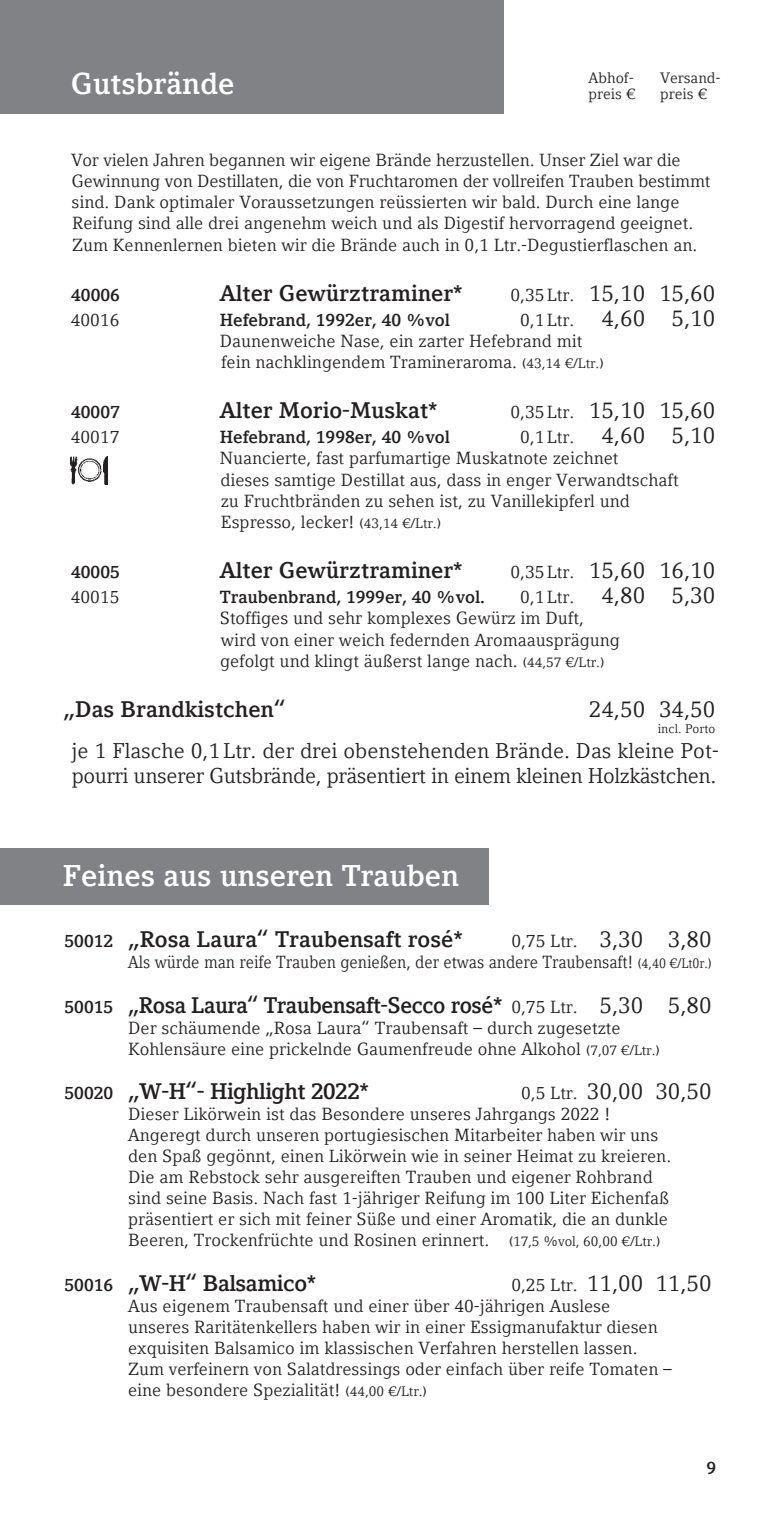
<style>
.page{position:relative;width:773px;height:1517px;background:#fff}
.page>*{position:absolute;margin:0;border:0;box-sizing:border-box;transform-origin:0 0}
.t1{font:700 30px "Compatil Letter LTW01";color:#fff}
.t2{font:22.5px "Compatil Letter LTW01";color:#231f20}
.t3{font:700 22.5px "Compatil Letter LTW01";color:#231f20}
.t4{font:700 22.5px "Compatil Letter LTW01";letter-spacing:-.02em;color:#231f20;scale:.96 1}
.t5{font:700 22.5px "Compatil Letter LTW01";letter-spacing:-.02em;color:#231f20}
.t6{font:21.25px/25px "Compatil Letter LTW01";letter-spacing:-.02em;color:#231f20}
.t7{font:17.5px/21px "Compatil Letter LTW01";color:#231f20}
.t8{font:700 17.5px "Compatil Letter LTW01";color:#231f20}
.t9{font:15px/16.2px "Compatil Letter LTW01";color:#231f20}
.t10{font:12.5px "Compatil Letter LTW01";color:#231f20}
.s1{font-size:17.5px}
.s2{font-size:13.75px}
.s3{font-size:22.5px}
.s4{font-weight:400;font-size:17.5px}
.s5{font-weight:400}
</style>
<div class="page">
<div style="left:0;top:0;width:503px;height:113px;background:#808285"></div>
<img style="left:71px;top:456px;width:36px;height:28px">
<div style="left:0;top:848px;width:488px;height:57px;background:#808285"></div>
<h1 class="t1" style="left:71px;top:66px;width:165px">Gutsbrände</h1>
<p class="t9" style="left:588px;top:69px;width:49px">Abhof&shy;preis €</p>
<p class="t9" style="left:660px;top:69px;width:62px">Versand&shy;preis €</p>
<p class="t7" style="left:71px;top:149px;width:640px">Vor vielen Jahren begannen wir eigene Brände herzustellen. Unser Ziel war die Gewinnung von Destillaten, die von Fruchtaromen der vollreifen Trauben bestimmt sind. Dank optimaler Voraussetzungen reüssierten wir bald. Durch eine lange Reifung sind alle drei angenehm weich und als Digestif hervorragend geeignet.<br>Zum Kennenlernen bieten wir die Brände auch in 0,1 Ltr.-Degustierflaschen an.</p>
<p class="t8" style="left:71px;top:284px;width:50px">40006</p>
<p class="t3" style="left:220px;top:279px;width:244px">Alter Gewürztraminer*</p>
<p class="t2" style="left:510px;top:280px;width:206px"><span class="s1">0,35Ltr.</span> 15,10 15,60</p>
<p class="t7" style="left:71px;top:309px;width:50px">40016</p>
<p class="t8" style="left:220px;top:309px;width:232px">Hefebrand, 1992er, 40 %vol</p>
<p class="t2" style="left:520px;top:305px;width:197px"><span class="s1">0,1Ltr.</span> 4,60 5,10</p>
<p class="t7" style="left:220px;top:330px;width:385px">Daunenweiche Nase, ein zarter Hefebrand mit fein nachklingendem Tramineraroma. <span class="s2">(43,14 €/Ltr.)</span></p>
<p class="t8" style="left:71px;top:402px;width:50px">40007</p>
<p class="t3" style="left:220px;top:397px;width:219px">Alter Morio-Muskat*</p>
<p class="t2" style="left:510px;top:397px;width:206px"><span class="s1">0,35Ltr.</span> 15,10 15,60</p>
<p class="t7" style="left:71px;top:426px;width:50px">40017</p>
<p class="t8" style="left:220px;top:427px;width:232px">Hefebrand, 1998er, 40 %vol</p>
<p class="t2" style="left:520px;top:422px;width:197px"><span class="s1">0,1Ltr.</span> 4,60 5,10</p>
<p class="t7" style="left:220px;top:447px;width:460px">Nuancierte, fast parfumartige Muskatnote zeichnet<br>dieses samtige Destillat aus, dass in enger Verwandtschaft zu Fruchtbränden zu sehen ist, zu Vanillekipferl und Espresso, lecker! <span class="s2">(43,14 €/Ltr.)</span></p>
<p class="t8" style="left:71px;top:562px;width:50px">40005</p>
<p class="t3" style="left:220px;top:557px;width:244px">Alter Gewürztraminer*</p>
<p class="t2" style="left:510px;top:557px;width:206px"><span class="s1">0,35Ltr.</span> 15,60 16,10</p>
<p class="t7" style="left:71px;top:586px;width:50px">40015</p>
<p class="t8" style="left:220px;top:587px;width:267px">Traubenbrand, 1999er, 40 %vol.</p>
<p class="t2" style="left:520px;top:582px;width:197px"><span class="s1">0,1Ltr.</span> 4,80 5,30</p>
<p class="t7" style="left:220px;top:607px;width:401px">Stoffiges und sehr komplexes Gewürz im Duft, wird von einer weich federnden Aromaausprägung gefolgt und klingt äußerst lange nach. <span class="s2">(44,57 €/Ltr.)</span></p>
<p class="t3" style="left:64px;top:696px;width:223px">„Das Brandkistchen“</p>
<p class="t2" style="left:589px;top:696px;width:128px">24,50 34,50</p>
<p class="t10" style="left:657px;top:721px;width:59px">incl. Porto</p>
<p class="t6" style="left:72px;top:738px;width:649px">je 1 Flasche 0,1Ltr. der drei obenstehenden Brände. Das kleine Pot&shy;pourri unserer Gutsbrände, präsentiert in einem kleinen Holzkästchen.</p>
<h1 class="t1" style="left:63px;top:857px;width:398px">Feines aus unseren Trauben</h1>
<p class="t3" style="left:64px;top:926px;width:399px"><span class="s1">50012</span> „Rosa Laura“ Traubensaft rosé*</p>
<p class="t7" style="left:128px;top:930px;width:585px;text-align:right">0,75 Ltr. <span class="s3">3,30 3,80<br></span>Als würde man reife Trauben genießen, der etwas andere Traubensaft! <span class="s2">(4,40 €/Lt0r.)</span></p>
<p class="t4" style="left:64px;top:992px;width:675px"><span class="s1">50015</span> „Rosa Laura“ Traubensaft-Secco rosé* <span class="s4">0,75 Ltr.</span> <span class="s5">5,30 5,80</span></p>
<p class="t7" style="left:128px;top:1017px;width:533px">Der schäumende „Rosa Laura“ Traubensaft – durch zugesetzte<br>Kohlensäure eine prickelnde Gaumenfreude ohne Alkohol <span class="s2">(7,07 €/Ltr.)</span></p>
<p class="t5" style="left:64px;top:1078px;width:306px"><span class="s1">50020</span> „W-H“- Highlight 2022*</p>
<p class="t2" style="left:521px;top:1078px;width:192px"><span class="s1">0,5 Ltr.</span> 30,00 30,50</p>
<p class="t7" style="left:128px;top:1103px;width:544px">Dieser Likörwein ist das Besondere unseres Jahrgangs 2022 !<br>Angeregt durch unseren portugiesischen Mitarbeiter haben wir uns den Spaß gegönnt, einen Likörwein wie in seiner Heimat zu kreieren.<br>Die am Rebstock sehr ausgereiften Trauben und eigener Rohbrand sind seine Basis. Nach fast 1-jähriger Reifung im 100 Liter Eichenfaß präsentiert er sich mit feiner Süße und einer Aromatik, die an dunkle Beeren, Trockenfrüchte und Rosinen erinnert. <span class="s2">(17,5 %vol, 60,00 €/Ltr.)</span></p>
<p class="t5" style="left:64px;top:1270px;width:253px"><span class="s1">50016</span> „W-H“ Balsamico*</p>
<p class="t2" style="left:511px;top:1270px;width:202px"><span class="s1">0,25 Ltr.</span> 11,00 11,50</p>
<p class="t7" style="left:128px;top:1295px;width:545px">Aus eigenem Traubensaft und einer über 40-jährigen Auslese unseres Raritätenkellers haben wir in einer Essigmanufaktur diesen exquisiten Balsamico im klassischen Verfahren herstellen lassen.<br>Zum verfeinern von Salatdressings oder einfach über reife Tomaten – eine besondere Spezialität! <span class="s2">(44,00 €/Ltr.)</span></p>
<p class="t8" style="left:706px;top:1458px;width:11px">9</p>
</div>
